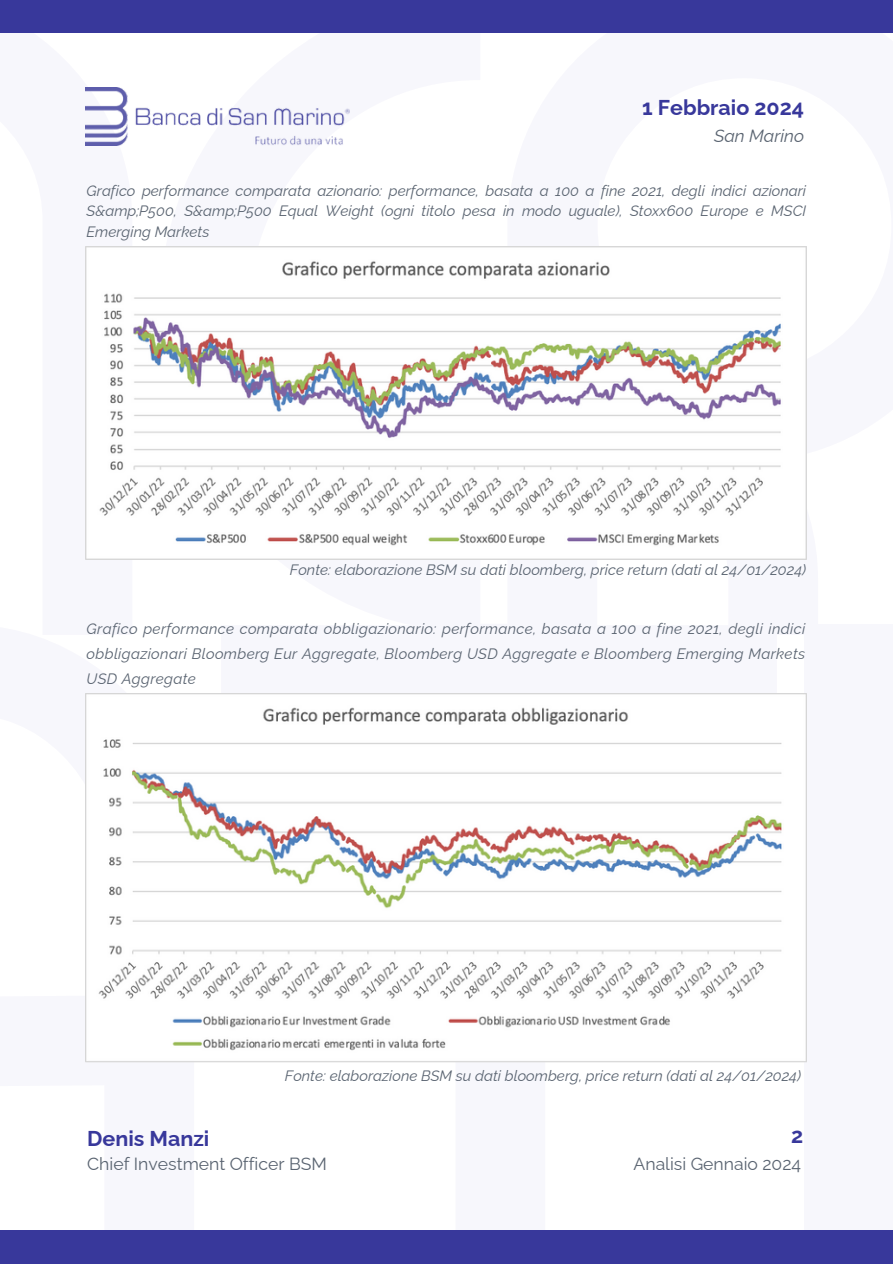
<style>
.page{position:relative;width:893px;height:1264px;background:#fff}
.page>*{position:absolute;margin:0;border:0;box-sizing:border-box;transform-origin:0 0}
.t1{font:700 21.45px "Raleway";color:#38389b}
.t2{font:17.55px "Raleway";color:#5a6471}
.t3{font:italic 17.55px "Raleway";color:#5a6471}
.t4{font:italic 15px/20.2px "Raleway";color:#5a6471;text-align:justify}
</style>
<div class="page">
<div style="left:0;top:0;width:892px;height:33px;background:#38389b"></div>
<img style="left:85px;top:87px;width:264px;height:58px">
<div style="left:0;top:1230px;width:892px;height:33px;background:#38389b"></div>
<img style="left:85px;top:246px;width:721px;height:313px">
<img style="left:85px;top:693px;width:721px;height:369px">
<h1 class="t1" style="left:642px;top:94px;width:163px">1 Febbraio 2024</h1>
<p class="t3" style="left:714px;top:126px;width:91px">San Marino</p>
<p class="t4" style="left:87px;top:180px;width:721px">Grafico performance comparata azionario: performance, basata a 100 a fine 2021, degli indici azionari S&amp;amp;P500, S&amp;amp;P500 Equal Weight (ogni titolo pesa in modo uguale), Stoxx600 Europe e MSCI Emerging Markets</p>
<p class="t4" style="left:290px;top:560px;width:518px">Fonte: elaborazione BSM su dati bloomberg, price return (dati al 24/01/2024)</p>
<p class="t4" style="left:87px;top:616px;width:720px;line-height:24.8px">Grafico performance comparata obbligazionario: performance, basata a 100 a fine 2021, degli indici obbligazionari Bloomberg Eur Aggregate, Bloomberg USD Aggregate e Bloomberg Emerging Markets USD Aggregate</p>
<h1 class="t1" style="left:87px;top:1125px;width:124px">Denis Manzi</h1>
<p class="t4" style="left:285px;top:1065px;width:518px">Fonte: elaborazione BSM su dati bloomberg, price return (dati al 24/01/2024)</p>
<h1 class="t1" style="left:791px;top:1122px;width:14px">2</h1>
<p class="t2" style="left:87px;top:1153px;width:241px">Chief Investment Officer BSM</p>
<p class="t2" style="left:633px;top:1153px;width:169px">Analisi Gennaio 2024</p>
</div>
